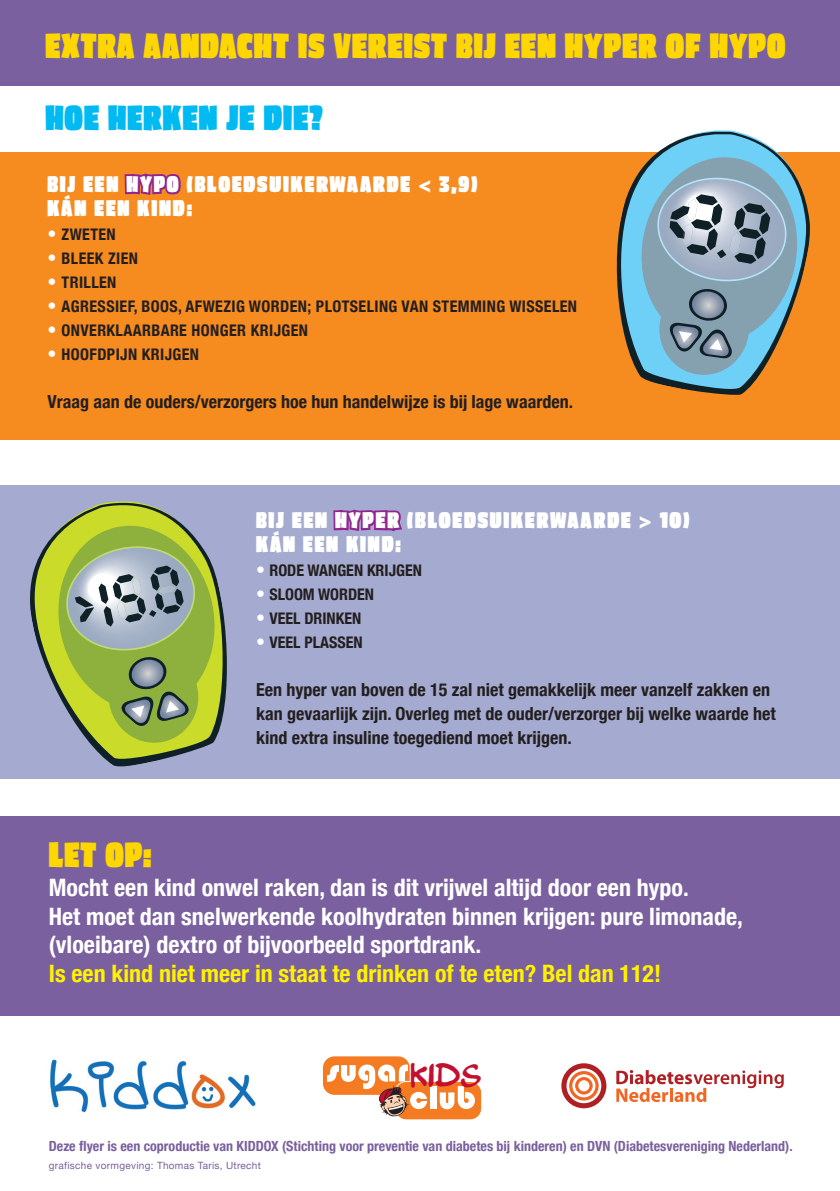
<style>
.page{position:relative;width:840px;height:1191px;background:#fff}
.page>*{position:absolute;margin:0;border:0;box-sizing:border-box;transform-origin:0 0}
.t1{font:900 condensed 34px "Asphalt";letter-spacing:.03em;color:#fed702}
.t2{font:900 condensed 34px "Asphalt";letter-spacing:.03em;color:#00baf1}
.t3{font:28.4px "Bande Dessinee Font";color:#c3102f;scale:.8 1}
.t4{font:700 condensed 24px/28.8px "Helvetica Neue";color:#fff}
.t5{font:700 condensed 24px "Helvetica Neue";color:#fff101}
.t6{font:900 condensed 22px/24px "Asphalt";letter-spacing:.08em;color:#fff}
.t7{font:700 condensed 18px/24px "Helvetica Neue";color:#231f20}
.t8{font:700 condensed 16px "Helvetica Neue";letter-spacing:.025em;color:#231f20}
.t9{font:700 condensed 16px "Helvetica Neue";color:#231f20}
.t10{font:700 condensed 14px "Helvetica Neue";color:#7a609e}
.t11{font:10px "Helvetica Neue";letter-spacing:.03em;color:#7a609e}
.s1{font-family:"Balance";font-stretch:normal}
.s2{font-size:18px;color:#fff}
</style>
<div class="page">
<div style="left:0;top:152px;width:839px;height:288px;background:#f68b1f"></div>
<div style="left:0;top:485px;width:839px;height:294px;background:#a5abd0"></div>
<div style="left:0;top:816px;width:839px;height:199px;background:#7a609e"></div>
<div style="left:0;top:0;width:839px;height:85px;background:#7a609e"></div>
<svg style="left:124px;top:173px;width:57px;height:22px"></svg>
<svg style="left:616px;top:130px;width:194px;height:265px"></svg>
<svg style="left:633px;top:151px;width:171px;height:227px;background:#85a4b0"></svg>
<svg style="left:30px;top:501px;width:197px;height:266px"></svg>
<svg style="left:50px;top:518px;width:173px;height:229px"></svg>
<svg style="left:333px;top:509px;width:69px;height:22px;background:#94459e"></svg>
<svg style="left:561px;top:1063px;width:45px;height:45px"></svg>
<svg style="left:616px;top:1070px;width:167px;height:32px"></svg>
<img style="left:50px;top:1059px;width:206px;height:54px">
<div style="left:323px;top:1056px;width:86px;height:38px;background:#f47b21;border-radius:12px"></div>
<svg style="left:327px;top:1064px;width:155px;height:56px"></svg>
<h1 class="t1" style="left:45px;top:25px;width:741px">EXTRA AANDACHT IS VEREIST BIJ EEN HYPER OF HYPO</h1>
<h1 class="t2" style="left:45px;top:97px;width:279px">HOE HERKEN JE DIE?</h1>
<p class="t6" style="left:47px;top:171px;width:431px">BIJ EEN HYPO (BLOEDSUIKERWAARDE <span class="s1">&lt;</span> 3,9)<br>KÁN EEN KIND:</p>
<p class="t8" style="left:47px;top:225px;width:70px"><span class="s2">•</span> ZWETEN</p>
<p class="t8" style="left:47px;top:249px;width:92px"><span class="s2">•</span> BLEEK ZIEN</p>
<p class="t8" style="left:47px;top:273px;width:71px"><span class="s2">•</span> TRILLEN</p>
<p class="t8" style="left:47px;top:297px;width:531px"><span class="s2">•</span> AGRESSIEF, BOOS, AFWEZIG WORDEN; PLOTSELING VAN STEMMING WISSELEN</p>
<p class="t8" style="left:47px;top:321px;width:262px"><span class="s2">•</span> ONVERKLAARBARE HONGER KRIJGEN</p>
<p class="t8" style="left:47px;top:345px;width:153px"><span class="s2">•</span> HOOFDPIJN KRIJGEN</p>
<p class="t7" style="left:47px;top:389px;width:527px">Vraag aan de ouders/verzorgers hoe hun handelwijze is bij lage waarden.</p>
<p class="t6" style="left:256px;top:507px;width:434px">BIJ EEN HYPER (BLOEDSUIKERWAARDE <span class="s1">&gt;</span> 10)<br>KÁN EEN KIND:</p>
<p class="t9" style="left:256px;top:561px;width:167px"><span class="s2">•</span> RODE WANGEN KRIJGEN</p>
<p class="t9" style="left:256px;top:585px;width:119px"><span class="s2">•</span> SLOOM WORDEN</p>
<p class="t9" style="left:256px;top:609px;width:107px"><span class="s2">•</span> VEEL DRINKEN</p>
<p class="t9" style="left:256px;top:633px;width:108px"><span class="s2">•</span> VEEL PLASSEN</p>
<p class="t7" style="left:256px;top:677px;width:521px">Een hyper van boven de 15 zal niet gemakkelijk meer vanzelf zakken en kan gevaarlijk zijn. Overleg met de ouder/verzorger bij welke waarde het kind extra insuline toegediend moet krijgen.</p>
<h1 class="t1" style="left:49px;top:833px;width:104px">LET OP:</h1>
<h3 class="t4" style="left:49px;top:872px;width:695px">Mocht een kind onwel raken, dan is dit vrijwel altijd door een hypo.<br>Het moet dan snelwerkende koolhydraten binnen krijgen: pure limonade, (vloeibare) dextro of bijvoorbeeld sportdrank.</h3>
<h3 class="t5" style="left:49px;top:959px;width:613px">Is een kind niet meer in staat te drinken of te eten? Bel dan 112!</h3>
<h2 class="t3" style="left:411px;top:1057px;width:91px">kids</h2>
<p class="t10" style="left:49px;top:1137px;width:745px">Deze flyer is een coproductie van KIDDOX (Stichting voor preventie van diabetes bij kinderen) en DVN (Diabetesvereniging Nederland).</p>
<p class="t11" style="left:49px;top:1159px;width:213px">grafische vormgeving: Thomas Taris, Utrecht</p>
</div>
